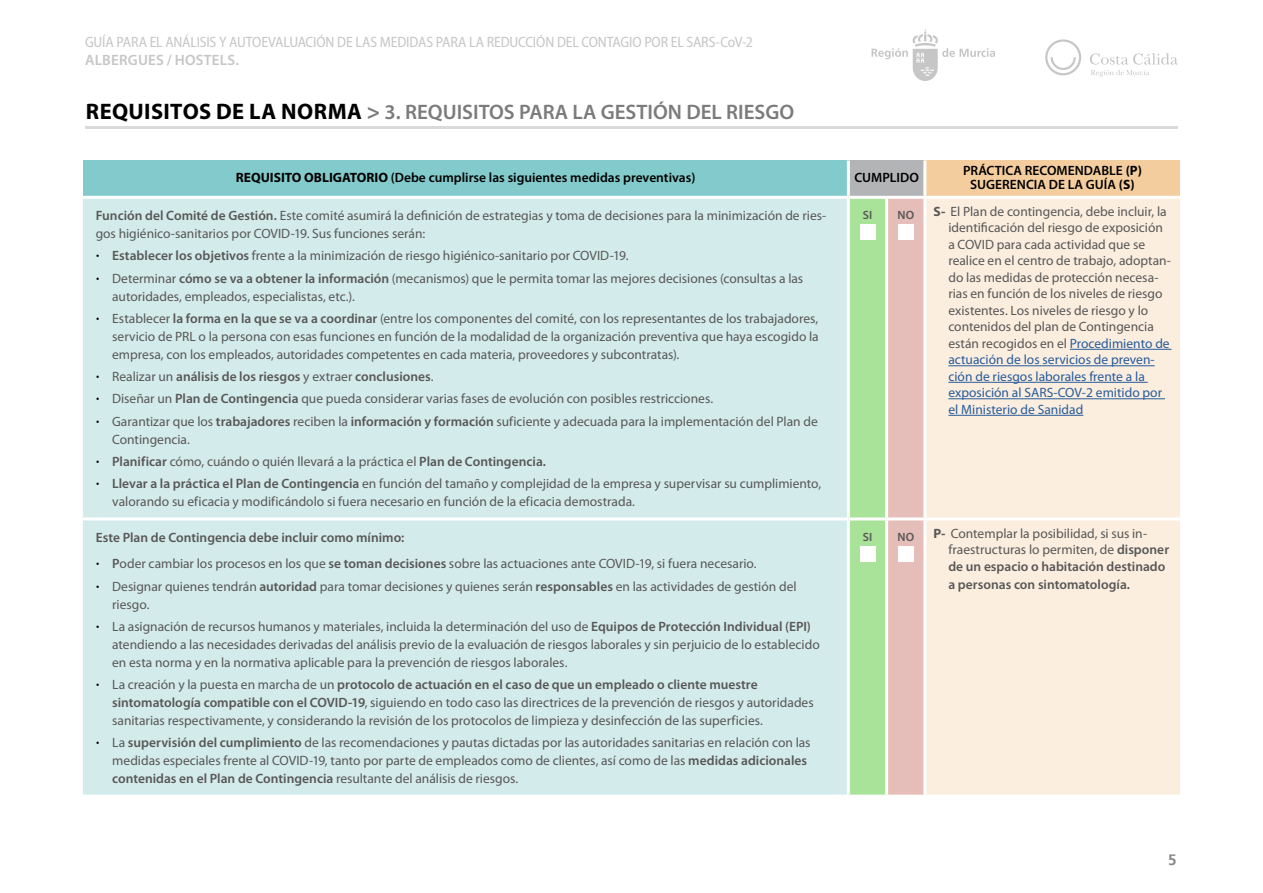
<style>
.page{position:relative;width:1263px;height:893px;background:#fff}
.page>*{position:absolute;margin:0;border:0;box-sizing:border-box;transform-origin:0 0}
.t1{font:600 21px "Myriad Pro";color:#7c7b7b}
.t2{font:semi-condensed 15px "Myriad Pro";letter-spacing:-.015em;color:#c6c6c6}
.t3{font:600 15px "Myriad Pro";letter-spacing:.015em;color:#c6c6c6}
.t4{font:700 15px "Frutiger 65";color:#878787}
.t5{font:13.5px/16.5px "Myriad Pro";color:#575756}
.t6{font:600 13.5px/13.5px "Myriad Pro";color:#000;text-align:center}
.t7{font:600 13.5px "Myriad Pro";color:#575756}
.t8{font:600 12px "Myriad Pro";letter-spacing:.005em;color:#575756}
.s1{font-weight:700;font-size:22.5px;color:#000}
.s2{font-weight:700;font-size:22.5px}
.s3{font-weight:700}
.s4{font-weight:600}
.s5{font-family:"Frutiger 67";font-weight:700;font-stretch:condensed;font-size:15px;color:#000}
.s6{color:#275b9b}
</style>
<div class="page">
<hr style="left:85px;top:126px;width:1093px;height:2px;background:#dadada">
<svg style="left:871px;top:29px;width:124px;height:52px"></svg>
<svg style="left:1045px;top:39px;width:36px;height:36px"></svg>
<svg style="left:1090px;top:53px;width:88px;height:24px"></svg>
<div style="left:83px;top:161px;width:765px;height:36px;background:#82cacb"></div>
<div style="left:848px;top:161px;width:77px;height:36px;background:#b3b4b6"></div>
<div style="left:925px;top:161px;width:255px;height:36px;background:#f4cd9e"></div>
<div style="left:83px;top:199px;width:764px;height:596px;background:#d4ebeb"></div>
<svg style="left:850px;top:199px;width:73px;height:596px;background:#c3d3a8"></svg>
<div style="left:926px;top:199px;width:254px;height:596px;background:#fbeedf"></div>
<hr style="left:847px;top:161px;width:3px;height:35px;background:#fff">
<hr style="left:923px;top:161px;width:3px;height:35px;background:#fff">
<hr style="left:885px;top:199px;width:3px;height:318px;background:#fff">
<hr style="left:885px;top:520px;width:3px;height:275px;background:#fff">
<hr style="left:848px;top:517px;width:39px;height:3px;background:#fff">
<hr style="left:887px;top:517px;width:38px;height:3px;background:#fff">
<hr style="left:83px;top:517px;width:765px;height:3px;background:#fff">
<hr style="left:925px;top:517px;width:255px;height:3px;background:#fff">
<hr style="left:83px;top:196px;width:765px;height:3px;background:#fff">
<hr style="left:848px;top:196px;width:39px;height:3px;background:#fff">
<hr style="left:887px;top:196px;width:38px;height:3px;background:#fff">
<hr style="left:925px;top:196px;width:255px;height:3px;background:#fff">
<div style="left:860px;top:224px;width:15px;height:16px;background:#fff"></div>
<div style="left:898px;top:224px;width:15px;height:16px;background:#fff"></div>
<hr style="left:1070px;top:349px;width:101px;height:1px;background:#275b9b">
<hr style="left:948px;top:365px;width:207px;height:1px;background:#275b9b">
<hr style="left:948px;top:382px;width:200px;height:1px;background:#275b9b">
<hr style="left:948px;top:398px;width:217px;height:1px;background:#275b9b">
<hr style="left:948px;top:415px;width:135px;height:1px;background:#275b9b">
<div style="left:860px;top:546px;width:15px;height:15px;background:#fff"></div>
<div style="left:898px;top:546px;width:15px;height:15px;background:#fff"></div>
<p class="t2" style="left:85px;top:34px;width:669px">GUÍA PARA EL ANÁLISIS Y AUTOEVALUACIÓN DE LAS MEDIDAS PARA LA REDUCCIÓN DEL CONTAGIO POR EL SARS-CoV-2</p>
<p class="t3" style="left:85px;top:51px;width:155px">ALBERGUES / HOSTELS.</p>
<h1 class="t1" style="left:86px;top:99px;width:710px"><span class="s1">REQUISITOS DE LA NORMA</span> <span class="s2">&gt;</span> 3. REQUISITOS PARA LA GESTIÓN DEL RIESGO</h1>
<p class="t6" style="left:236px;top:170px;width:461px"><span class="s3">REQUISITO OBLIGATORIO</span> (Debe cumplirse las siguientes medidas preventivas)</p>
<p class="t6" style="left:854px;top:170px;width:66px">CUMPLIDO</p>
<p class="t6" style="left:963px;top:163px;width:180px">PRÁCTICA RECOMENDABLE <span class="s3">(P)<br></span>SUGERENCIA DE LA GUÍA <span class="s3">(S)</span></p>
<p class="t5" style="left:96px;top:206px;width:732px;line-height:18px"><span class="s4">Función del Comité de Gestión.</span> Este comité asumirá la definición de estrategias y toma de decisiones para la minimización de ries&shy;gos higiénico-sanitarios por COVID-19. Sus funciones serán:</p>
<p class="t5" style="left:96px;top:245px;width:709px;line-height:22.2px"><span class="s5">·</span> <span class="s4">Establecer los objetivos</span> frente a la minimización de riesgo higiénico-sanitario por COVID-19.<br><span class="s5">·</span> Determinar <span class="s4">cómo se va a obtener la información</span> (mecanismos) que le permita tomar las mejores decisiones (consultas a las</p>
<p class="t5" style="left:96px;top:285px;width:724px;line-height:22.2px;text-indent:17px">autoridades, empleados, especialistas, etc.).<br><span class="s5">·</span> Establecer <span class="s4">la forma en la que se va a coordinar</span> (entre los componentes del comité, con los representantes de los trabajadores,</p>
<p class="t5" style="left:112px;top:327px;width:708px;line-height:18px">servicio de PRL o la persona con esas funciones en función de la modalidad de la organización preventiva que haya escogido la empresa, con los empleados, autoridades competentes en cada materia, proveedores y subcontratas).</p>
<p class="t5" style="left:96px;top:365px;width:724px;line-height:22.2px"><span class="s5">·</span> Realizar un <span class="s4">análisis de los riesgos</span> y extraer <span class="s4">conclusiones</span>.<br><span class="s5">·</span> Diseñar un <span class="s4">Plan de Contingencia</span> que pueda considerar varias fases de evolución con posibles restricciones.<br><span class="s5">·</span> Garantizar que los <span class="s4">trabajadores</span> reciben la <span class="s4">información y formación</span> suficiente y adecuada para la implementación del Plan de</p>
<p class="t5" style="left:96px;top:428px;width:727px;line-height:22.2px;text-indent:17px">Contingencia.<br><span class="s5">·</span> <span class="s4">Planificar</span> cómo, cuándo o quién llevará a la práctica el <span class="s4">Plan de Contingencia.<br></span><span class="s5">·</span> <span class="s4">Llevar a la práctica el Plan de Contingencia</span> en función del tamaño y complejidad de la empresa y supervisar su cumplimiento,</p>
<p class="t5" style="left:112px;top:493px;width:524px">valorando su eficacia y modificándolo si fuera necesario en función de la eficacia demostrada.</p>
<p class="t8" style="left:863px;top:207px;width:11px">SI</p>
<p class="t8" style="left:897px;top:207px;width:18px">NO</p>
<p class="t5" style="left:948px;top:203px;width:224px;text-indent:-15px"><span class="s3">S-</span> El Plan de contingencia, debe incluir, la identificación del riesgo de exposición a COVID para cada actividad que se realice en el centro de trabajo, adoptan&shy;do las medidas de protección necesa&shy;rias en función de los niveles de riesgo existentes. Los niveles de riesgo y lo contenidos del plan de Contingencia están recogidos en el <span class="s6">Procedimiento de actuación de los servicios de preven&shy;ción de riesgos laborales frente a la exposición al SARS-COV-2 emitido por el Ministerio de Sanidad</span></p>
<p class="t5" style="left:96px;top:524px;width:662px;line-height:26.5px"><span class="s4">Este Plan de Contingencia debe incluir como mínimo:<br></span><span class="s5">·</span> <span class="s4">P</span>oder cambiar los procesos en los que <span class="s4">se toman decisiones</span> sobre las actuaciones ante COVID-19, si fuera necesario.</p>
<p class="t5" style="left:112px;top:577px;width:686px;line-height:18px;text-indent:-17px"><span class="s5">·</span> Designar quienes tendrán <span class="s4">autoridad</span> para tomar decisiones y quienes serán <span class="s4">responsables</span> en las actividades de gestión del riesgo.</p>
<p class="t5" style="left:112px;top:617px;width:709px;line-height:18px;text-indent:-17px"><span class="s5">·</span> La asignación de recursos humanos y materiales, incluida la determinación del uso de <span class="s4">Equipos de Protección Individual (EPI) </span>atendiendo a las necesidades derivadas del análisis previo de la evaluación de riesgos laborales y sin perjuicio de lo establecido en esta norma y en la normativa aplicable para la prevención de riesgos laborales.</p>
<p class="t5" style="left:112px;top:675px;width:703px;line-height:18px;text-indent:-17px"><span class="s5">·</span> La creación y la puesta en marcha de un <span class="s4">protocolo de actuación en el caso de que un empleado o cliente muestre sintomatología compatible con el COVID-19</span>, siguiendo en todo caso las directrices de la prevención de riesgos y autoridades sanitarias respectivamente, y considerando la revisión de los protocolos de limpieza y desinfección de las superficies.</p>
<p class="t5" style="left:112px;top:734px;width:700px;line-height:18px;text-indent:-17px"><span class="s5">·</span> La <span class="s4">supervisión del cumplimiento</span> de las recomendaciones y pautas dictadas por las autoridades sanitarias en relación con las medidas especiales frente al COVID-19, tanto por parte de empleados como de clientes, así como de las <span class="s4">medidas adicionales contenidas en el Plan de Contingencia</span> resultante del análisis de riesgos.</p>
<p class="t8" style="left:863px;top:529px;width:11px">SI</p>
<p class="t8" style="left:897px;top:529px;width:18px">NO</p>
<p class="t5" style="left:948px;top:525px;width:222px;text-indent:-15px"><span class="s3">P-</span> Contemplar la posibilidad, si sus in&shy;fraestructuras lo permiten, de <span class="s4">disponer de un espacio o habitación destinado</span></p>
<p class="t7" style="left:948px;top:575px;width:183px">a personas con sintomatología.</p>
<p class="t4" style="left:1168px;top:851px;width:10px">5</p>
</div>
